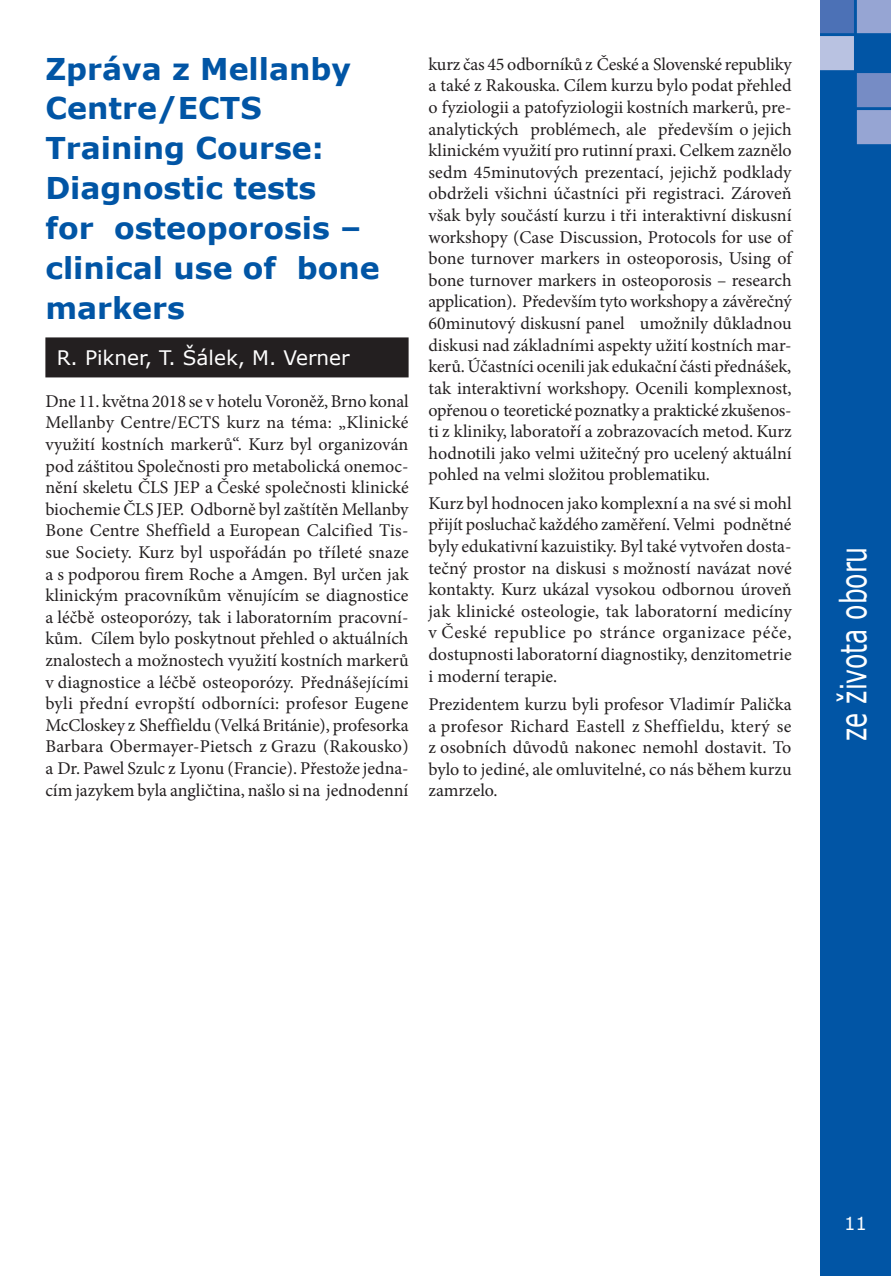
<style>
.page{position:relative;width:891px;height:1276px;background:#fff}
.page>*{position:absolute;margin:0;border:0;box-sizing:border-box;transform-origin:0 0}
.t1{font:36px "Verdana";color:#fff;scale:.7 1}
.t2{font:700 30px/39.8px "Verdana";color:#0155a5}
.t3{font:20px "Verdana";color:#fff}
.t4{font:18px/21.6px "Minion Pro";letter-spacing:-.005em;color:#231f20;text-align:justify}
.t5{font:18px "Verdana";color:#fff}
</style>
<div class="page">
<div style="left:820px;top:0;width:70px;height:1276px;background:#0155a5"></div>
<div style="left:45px;top:337px;width:363px;height:40px;background:#231f20"></div>
<h2 class="t2" style="left:45px;top:48px;width:335px">Zpráva z Mellanby<br>Centre/ECTS<br>Training Course:<br>Diagnostic tests<br>for osteoporosis – clinical use of bone markers</h2>
<p class="t3" style="left:57px;top:344px;width:294px">R. Pikner, T. Šálek, M. Verner</p>
<p class="t4" style="left:45px;top:390px;width:364px">Dne 11. května 2018 se v hotelu Voroněž, Brno konal Mellanby Centre/ECTS kurz na téma: „Klinické využití kostních markerů“. Kurz byl organizován pod záštitou Společnosti pro metabolická onemoc&shy;nění skeletu ČLS JEP a České společnosti klinické biochemie ČLS JEP. Odborně byl zaštítěn Mellanby Bone Centre Sheffield a European Calcified Tis&shy;sue Society. Kurz byl uspořádán po tříleté snaze a s podporou firem Roche a Amgen. Byl určen jak klinickým pracovníkům věnujícím se diagnostice a léčbě osteoporózy, tak i laboratorním pracovní&shy;kům. Cílem bylo poskytnout přehled o aktuálních znalostech a možnostech využití kostních markerů v diagnostice a léčbě osteoporózy. Přednášejícími byli přední evropští odborníci: profesor Eugene McCloskey z Sheffieldu (Velká Británie), profesorka Barbara Obermayer-Pietsch z Grazu (Rakousko) a Dr. Pawel Szulc z Lyonu (Francie). Přestože jedna&shy;cím jazykem byla angličtina, našlo si na jednodenní</p>
<p class="t4" style="left:428px;top:53px;width:364px">kurz čas 45 odborníků z České a Slovenské republiky a také z Rakouska. Cílem kurzu bylo podat přehled o fyziologii a patofyziologii kostních markerů, pre&shy;analytických problémech, ale především o jejich klinickém využití pro rutinní praxi. Celkem zaznělo sedm 45minutových prezentací, jejichž podklady obdrželi všichni účastníci při registraci. Zároveň však byly součástí kurzu i tři interaktivní diskusní workshopy (Case Discussion, Protocols for use of bone turnover markers in osteoporosis, Using of bone turnover markers in osteoporosis – research application). Především tyto workshopy a závěrečný 60minutový diskusní panel umožnily důkladnou diskusi nad základními aspekty užití kostních mar&shy;kerů. Účastníci ocenili jak edukační části přednášek, tak interaktivní workshopy. Ocenili komplexnost, opřenou o teoretické poznatky a praktické zkušenos&shy;ti z kliniky, laboratoří a zobrazovacích metod. Kurz hodnotili jako velmi užitečný pro ucelený aktuální pohled na velmi složitou problematiku.</p>
<p class="t4" style="left:428px;top:492px;width:364px">Kurz byl hodnocen jako komplexní a na své si mohl přijít posluchač každého zaměření. Velmi podnětné byly edukativní kazuistiky. Byl také vytvořen dosta&shy;tečný prostor na diskusi s možností navázat nové kontakty. Kurz ukázal vysokou odbornou úroveň jak klinické osteologie, tak laboratorní medicíny v České republice po stránce organizace péče, dostupnosti laboratorní diagnostiky, denzitometrie i moderní terapie.</p>
<p class="t4" style="left:428px;top:693px;width:364px">Prezidentem kurzu byli profesor Vladimír Palička a profesor Richard Eastell z Sheffieldu, který se z osobních důvodů nakonec nemohl dostavit. To bylo to jediné, ale omluvitelné, co nás během kurzu zamrzelo.</p>
<h1 class="t1" style="left:828px;top:740px;width:279px;rotate:-90deg">ze života oboru</h1>
<p class="t5" style="left:843px;top:1211px;width:24px">11</p>
</div>
